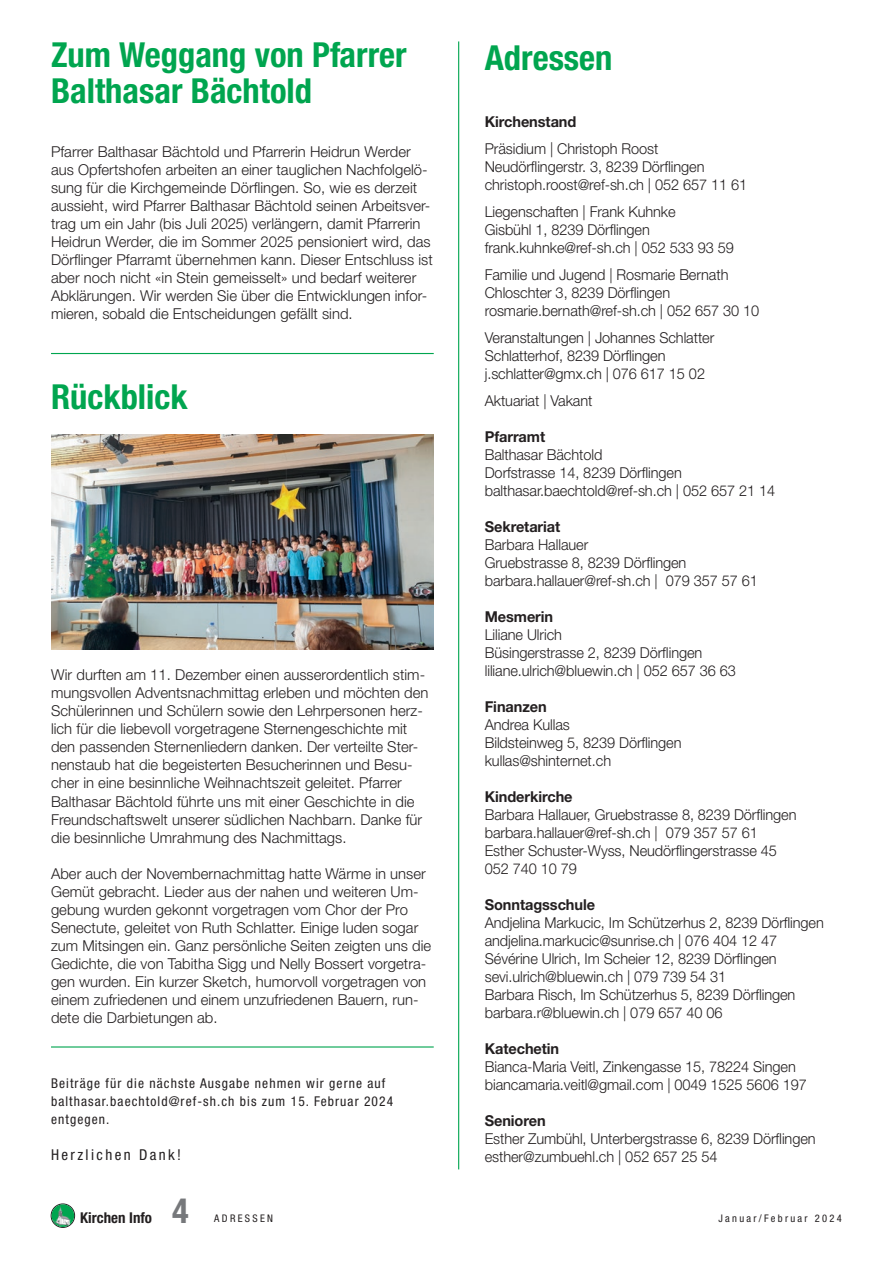
<style>
.page{position:relative;width:893px;height:1263px;background:#fff}
.page>*{position:absolute;margin:0;border:0;box-sizing:border-box;transform-origin:0 0}
.haupttitel{font:700 condensed 34.5px/36px "Helvetica Neue LT Pro";color:#00a54f}
.t1{font:700 condensed 34.5px "Helvetica Neue LT Pro";color:#76787b}
.fliesstext{font:300 15px/18px "Helvetica Neue LT Pro";color:#231f20}
.fliesstext-2{font:700 15px "Helvetica Neue LT Pro";letter-spacing:-.005em;color:#231f20}
.auszeichnung1{font:condensed 15px "Helvetica Neue LT Pro";letter-spacing:.16em;color:#231f20}
.t2{font:700 condensed 15px "Helvetica Neue LT Pro";color:#231f20}
.auszeichnung1-2{font:condensed 13.5px/18px "Helvetica Neue LT Pro";letter-spacing:.08em;color:#231f20}
.auszeichnung1-3{font:condensed 10.5px "Helvetica Neue LT Pro";letter-spacing:.22em;color:#231f20}
</style>
<div class="page">
<hr style="left:458px;top:41px;width:1px;height:1128px;background:#00a54f">
<hr style="left:51px;top:1046px;width:383px;height:1px;background:#00a54f">
<hr style="left:51px;top:353px;width:383px;height:1px;background:#00a54f">
<img style="left:51px;top:434px;width:383px;height:215px">
<div style="left:51px;top:1204px;width:24px;height:23px;border:1px solid #231f20;border-radius:50%"></div>
<img style="left:52px;top:1204px;width:22px;height:22px">
<p class="haupttitel" style="left:51px;top:37px;width:357px">Zum Weggang von Pfarrer<br>Balthasar Bächtold</p>
<p class="fliesstext" style="left:51px;top:143px;width:383px">Pfarrer Balthasar Bächtold und Pfarrerin Heidrun Werder aus Opfertshofen arbeiten an einer tauglichen Nachfolgelö&shy;sung für die Kirchgemeinde Dörflingen. So, wie es derzeit aussieht, wird Pfarrer Balthasar Bächtold seinen Arbeitsver&shy;trag um ein Jahr (bis Juli 2025) verlängern, damit Pfarrerin Heidrun Werder, die im Sommer 2025 pensioniert wird, das Dörflinger Pfarramt übernehmen kann. Dieser Entschluss ist aber noch nicht «in Stein gemeisselt» und bedarf weiterer Abklärungen. Wir werden Sie über die Entwicklungen infor&shy;mieren, sobald die Entscheidungen gefällt sind.</p>
<p class="haupttitel" style="left:51px;top:379px;width:138px">Rückblick</p>
<p class="fliesstext" style="left:51px;top:666px;width:379px">Wir durften am 11. Dezember einen ausserordentlich stim&shy;mungsvollen Adventsnachmittag erleben und möchten den Schülerinnen und Schülern sowie den Lehrpersonen herz&shy;lich für die liebevoll vorgetragene Sternengeschichte mit den passenden Sternenliedern danken. Der verteilte Ster&shy;nenstaub hat die begeisterten Besucherinnen und Besu&shy;cher in eine besinnliche Weihnachtszeit geleitet. Pfarrer Balthasar Bächtold führte uns mit einer Geschichte in die Freundschaftswelt unserer südlichen Nachbarn. Danke für die besinnliche Umrahmung des Nachmittags.</p>
<p class="fliesstext" style="left:51px;top:864px;width:382px">Aber auch der Novembernachmittag hatte Wärme in unser Gemüt gebracht. Lieder aus der nahen und weiteren Um&shy;gebung wurden gekonnt vorgetragen vom Chor der Pro Senectute, geleitet von Ruth Schlatter. Einige luden sogar zum Mitsingen ein. Ganz persönliche Seiten zeigten uns die Gedichte, die von Tabitha Sigg und Nelly Bossert vorgetra&shy;gen wurden. Ein kurzer Sketch, humorvoll vorgetragen von einem zufriedenen und einem unzufriedenen Bauern, run&shy;dete die Darbietungen ab.</p>
<p class="auszeichnung1-2" style="left:51px;top:1074px;width:336px">Beiträge für die nächste Ausgabe nehmen wir gerne auf</p>
<p class="auszeichnung1-2" style="left:51px;top:1092px;width:344px">balthasar.baechtold@ref-sh.ch bis zum 15. Februar 2024 entgegen.</p>
<p class="auszeichnung1" style="left:51px;top:1146px;width:132px">Herzlichen Dank!</p>
<p class="haupttitel" style="left:485px;top:40px;width:129px">Adressen</p>
<p class="fliesstext-2" style="left:485px;top:112px;width:93px">Kirchenstand</p>
<p class="fliesstext" style="left:485px;top:139px;width:175px">Präsidium | Christoph Roost</p>
<p class="fliesstext" style="left:485px;top:157px;width:221px">Neudörflingerstr. 3, 8239 Dörflingen</p>
<p class="fliesstext" style="left:485px;top:175px;width:264px">christoph.roost@ref-sh.ch | 052 657 11 61</p>
<p class="fliesstext" style="left:485px;top:202px;width:192px">Liegenschaften | Frank Kuhnke</p>
<p class="fliesstext" style="left:485px;top:220px;width:167px">Gisbühl 1, 8239 Dörflingen</p>
<p class="fliesstext" style="left:485px;top:238px;width:251px">frank.kuhnke@ref-sh.ch | 052 533 93 59</p>
<p class="fliesstext" style="left:485px;top:265px;width:245px">Familie und Jugend | Rosmarie Bernath</p>
<p class="fliesstext" style="left:485px;top:283px;width:187px">Chloschter 3, 8239 Dörflingen</p>
<p class="fliesstext" style="left:485px;top:301px;width:276px">rosmarie.bernath@ref-sh.ch | 052 657 30 10</p>
<p class="fliesstext" style="left:485px;top:328px;width:231px">Veranstaltungen | Johannes Schlatter</p>
<p class="fliesstext" style="left:485px;top:346px;width:182px">Schlatterhof, 8239 Dörflingen</p>
<p class="fliesstext" style="left:485px;top:364px;width:222px">j.schlatter@gmx.ch | 076 617 15 02</p>
<p class="fliesstext" style="left:485px;top:391px;width:109px">Aktuariat | Vakant</p>
<p class="fliesstext-2" style="left:485px;top:427px;width:62px">Pfarramt</p>
<p class="fliesstext" style="left:485px;top:445px;width:119px">Balthasar Bächtold</p>
<p class="fliesstext" style="left:485px;top:463px;width:199px">Dorfstrasse 14, 8239 Dörflingen</p>
<p class="fliesstext" style="left:485px;top:481px;width:292px">balthasar.baechtold@ref-sh.ch | 052 657 21 14</p>
<p class="fliesstext-2" style="left:485px;top:517px;width:77px">Sekretariat</p>
<p class="fliesstext" style="left:485px;top:535px;width:105px">Barbara Hallauer</p>
<p class="fliesstext" style="left:485px;top:553px;width:203px">Gruebstrasse 8, 8239 Dörflingen</p>
<p class="fliesstext" style="left:485px;top:571px;width:275px">barbara.hallauer@ref-sh.ch | 079 357 57 61</p>
<p class="fliesstext-2" style="left:485px;top:607px;width:70px">Mesmerin</p>
<p class="fliesstext" style="left:485px;top:625px;width:79px">Liliane Ulrich</p>
<p class="fliesstext" style="left:485px;top:643px;width:219px">Büsingerstrasse 2, 8239 Dörflingen</p>
<p class="fliesstext" style="left:485px;top:661px;width:253px">liliane.ulrich@bluewin.ch | 052 657 36 63</p>
<p class="fliesstext-2" style="left:485px;top:697px;width:64px">Finanzen</p>
<p class="fliesstext" style="left:485px;top:715px;width:87px">Andrea Kullas</p>
<p class="fliesstext" style="left:485px;top:733px;width:198px">Bildsteinweg 5, 8239 Dörflingen</p>
<p class="fliesstext" style="left:485px;top:751px;width:128px">kullas@shinternet.ch</p>
<p class="fliesstext-2" style="left:485px;top:787px;width:89px">Kinderkirche</p>
<p class="fliesstext" style="left:485px;top:805px;width:313px">Barbara Hallauer, Gruebstrasse 8, 8239 Dörflingen</p>
<p class="fliesstext" style="left:485px;top:823px;width:275px">barbara.hallauer@ref-sh.ch | 079 357 57 61</p>
<p class="fliesstext" style="left:485px;top:841px;width:294px">Esther Schuster-Wyss, Neudörflingerstrasse 45<br>052 740 10 79</p>
<p class="fliesstext-2" style="left:485px;top:895px;width:112px">Sonntagsschule</p>
<p class="fliesstext" style="left:485px;top:913px;width:341px">Andjelina Markucic, Im Schützerhus 2, 8239 Dörflingen</p>
<p class="fliesstext" style="left:485px;top:931px;width:294px">andjelina.markucic@sunrise.ch | 076 404 12 47</p>
<p class="fliesstext" style="left:485px;top:949px;width:293px">Sévérine Ulrich, Im Scheier 12, 8239 Dörflingen</p>
<p class="fliesstext" style="left:485px;top:967px;width:243px">sevi.ulrich@bluewin.ch | 079 739 54 31</p>
<p class="fliesstext" style="left:485px;top:985px;width:312px">Barbara Risch, Im Schützerhus 5, 8239 Dörflingen</p>
<p class="fliesstext" style="left:485px;top:1003px;width:239px">barbara.r@bluewin.ch | 079 657 40 06</p>
<p class="fliesstext-2" style="left:485px;top:1039px;width:76px">Katechetin</p>
<p class="fliesstext" style="left:485px;top:1057px;width:313px">Bianca-Maria Veitl, Zinkengasse 15, 78224 Singen</p>
<p class="fliesstext" style="left:485px;top:1075px;width:324px">biancamaria.veitl@gmail.com | 0049 1525 5606 197</p>
<p class="fliesstext-2" style="left:485px;top:1111px;width:62px">Senioren</p>
<p class="fliesstext" style="left:485px;top:1129px;width:332px">Esther Zumbühl, Unterbergstrasse 6, 8239 Dörflingen</p>
<p class="fliesstext" style="left:485px;top:1147px;width:234px">esther@zumbuehl.ch | 052 657 25 54</p>
<p class="t2" style="left:80px;top:1209px;width:73px">Kirchen Info</p>
<h1 class="t1" style="left:172px;top:1190px;width:18px">4</h1>
<p class="auszeichnung1-3" style="left:214px;top:1212px;width:60px">ADRESSEN</p>
<p class="auszeichnung1-3" style="left:718px;top:1212px;width:125px">Januar/Februar 2024</p>
</div>
